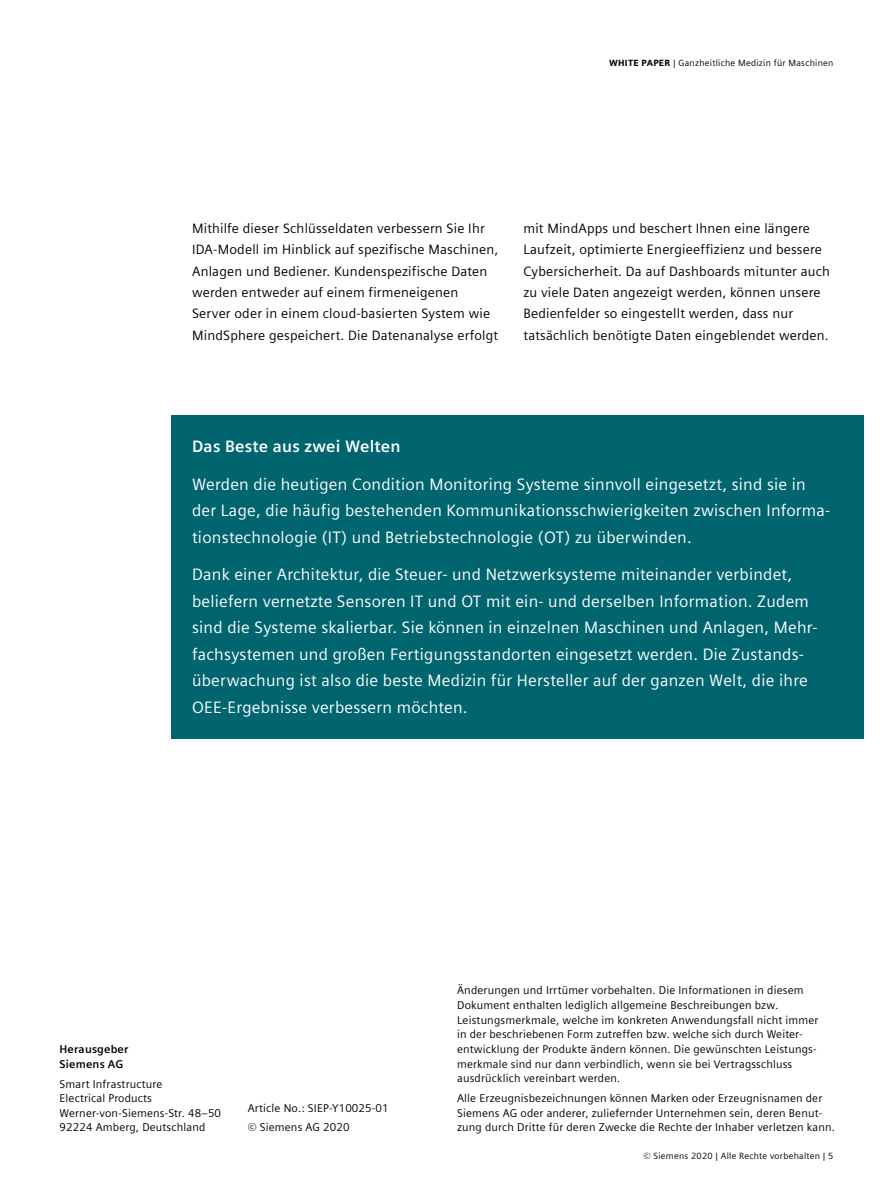
<style>
.page{position:relative;width:893px;height:1191px;background:#fff}
.page>*{position:absolute;margin:0;border:0;box-sizing:border-box;transform-origin:0 0}
.t1{font:16.5px/26.5px "Siemens Sans Global";letter-spacing:.015em;color:#fff}
.t2{font:700 16.5px "Siemens Sans Global";letter-spacing:.015em;color:#fff}
.t3{font:13.5px/21.3px "Siemens Sans Global";letter-spacing:.015em;color:#000}
.t4{font:11.25px/14.7px "Siemens Sans Global";letter-spacing:.015em;color:#000}
.t5{font:700 11.25px/14.7px "Siemens Sans Global";letter-spacing:.015em;color:#000}
.t6{font:9px "Siemens Sans Global";letter-spacing:.03em;color:#000}
.s1{font-family:"Siemens Sans";font-weight:900}
</style>
<div class="page">
<div style="left:171px;top:415px;width:692px;height:323px;background:#00656f"></div>
<p class="t6" style="left:609px;top:57px;width:226px"><span class="s1">WHITE PAPER</span> | Ganzheitliche Medizin für Maschinen</p>
<p class="t3" style="left:192px;top:218px;width:308px">Mithilfe dieser Schlüsseldaten verbessern Sie Ihr IDA-Modell im Hinblick auf spezifische Maschinen, Anlagen und Bediener. Kundenspezifische Daten werden entweder auf einem firmeneigenen Server oder in einem cloud-basierten System wie MindSphere gespeichert. Die Datenanalyse erfolgt</p>
<p class="t3" style="left:523px;top:218px;width:308px">mit MindApps und beschert Ihnen eine längere Laufzeit, optimierte Energieeffizienz und bessere Cybersicherheit. Da auf Dashboards mitunter auch zu viele Daten angezeigt werden, können unsere Bedienfelder so eingestellt werden, dass nur tatsächlich benötigte Daten eingeblendet werden.</p>
<h1 class="t2" style="left:192px;top:437px;width:210px">Das Beste aus zwei Welten</h1>
<p class="t1" style="left:192px;top:471px;width:640px">Werden die heutigen Condition Monitoring Systeme sinnvoll eingesetzt, sind sie in der Lage, die häufig bestehenden Kommunikationsschwierigkeiten zwischen Informa&shy;tionstechnologie (IT) und Betriebstechnologie (OT) zu überwinden.</p>
<p class="t1" style="left:192px;top:561px;width:627px">Dank einer Architektur, die Steuer- und Netzwerksysteme miteinander verbindet, beliefern vernetzte Sensoren IT und OT mit ein- und derselben Information. Zudem sind die Systeme skalierbar. Sie können in einzelnen Maschinen und Anlagen, Mehr&shy;fachsystemen und großen Fertigungsstandorten eingesetzt werden. Die Zustands&shy;überwachung ist also die beste Medizin für Hersteller auf der ganzen Welt, die ihre OEE-Ergebnisse verbessern möchten.</p>
<p class="t5" style="left:60px;top:1041px;width:70px">Herausgeber<br>Siemens AG</p>
<p class="t4" style="left:60px;top:1076px;width:163px">Smart Infrastructure<br>Electrical Products<br>Werner-von-Siemens-Str. 48–50<br>92224 Amberg, Deutschland</p>
<p class="t4" style="left:248px;top:1098px;width:143px;line-height:20px">Article No.: SIEP-Y10025-01 © Siemens AG 2020</p>
<p class="t4" style="left:457px;top:983px;width:363px">Änderungen und Irrtümer vorbehalten. Die Informationen in diesem Dokument enthalten lediglich allgemeine Beschreibungen bzw.<br>Leistungsmerkmale, welche im konkreten Anwendungsfall nicht immer in der beschriebenen Form zutreffen bzw. welche sich durch Weiter&shy;entwicklung der Produkte ändern können. Die gewünschten Leistungs&shy;merkmale sind nur dann verbindlich, wenn sie bei Vertragsschluss ausdrücklich vereinbart werden.</p>
<p class="t4" style="left:457px;top:1091px;width:379px">Alle Erzeugnisbezeichnungen können Marken oder Erzeugnisnamen der<br>Siemens AG oder anderer, zuliefernder Unternehmen sein, deren Benut&shy;zung durch Dritte für deren Zwecke die Rechte der Inhaber verletzen kann.</p>
<p class="t6" style="left:643px;top:1149px;width:191px">© Siemens 2020 | Alle Rechte vorbehalten | 5</p>
</div>
